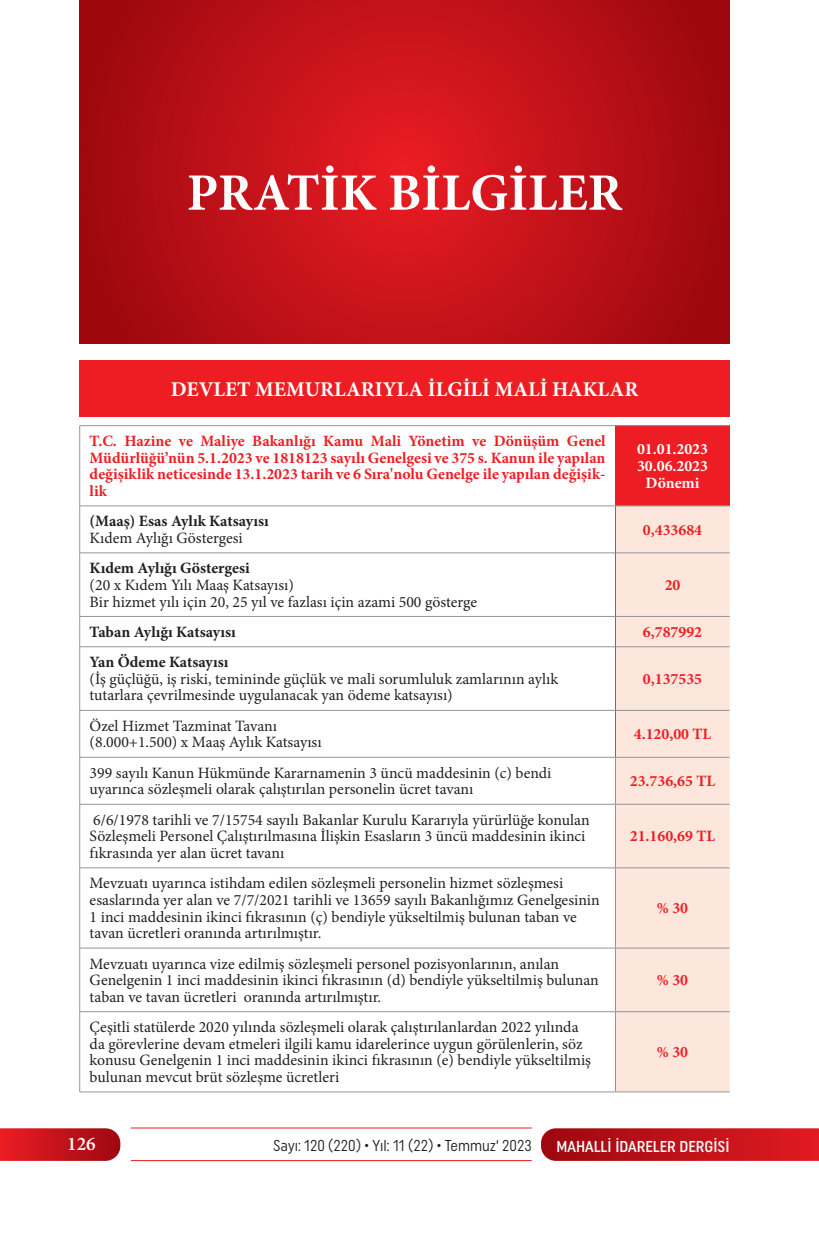
<style>
.page{position:relative;width:819px;height:1241px;background:#fff}
.page>*{position:absolute;margin:0;border:0;box-sizing:border-box;transform-origin:0 0}
.t1{font:700 52.5px "Minion Pro";color:#fff}
.t2{font:700 21px "Minion Pro";color:#fff}
.t3{font:600 19.25px "Minion Pro";color:#fff}
.t4{font:15.75px/16.6px "Minion Pro";color:#231f20}
.t5{font:700 15.75px/16.6px "Minion Pro";color:#ee1d23;text-align:justify}
.t6{font:700 15.75px "Minion Pro";color:#231f20}
.t7{font:15.75px "Uniform Condensed";color:#231f20;scale:.95 1}
.t8{font:700 15.75px/16.6px "Minion Pro";color:#fff;text-align:center}
.t9{font:500 15.75px "Uniform Condensed";color:#fff}
</style>
<div class="page">
<svg style="left:541px;top:1128px;width:278px;height:32px;background:#c0151d"></svg>
<svg style="left:0;top:1128px;width:120px;height:32px;background:#c61920"></svg>
<hr style="left:131px;top:1127px;width:400px;height:1px;background:#ee1d23">
<hr style="left:131px;top:1159px;width:400px;height:1px;background:#ee1d23">
<div style="left:79px;top:360px;width:650px;height:57px;background:#ee1d23"></div>
<div style="left:615px;top:425px;width:114px;height:81px;background:#ee1d23"></div>
<div style="left:616px;top:506px;width:113px;height:585px;background:#fde7dc"></div>
<hr style="left:79px;top:425px;width:536px;height:1px;background:#939598">
<hr style="left:79px;top:426px;width:1px;height:79px;background:#939598">
<hr style="left:615px;top:425px;width:114px;height:1px;background:#939598">
<hr style="left:79px;top:505px;width:536px;height:1px;background:#939598">
<hr style="left:79px;top:506px;width:1px;height:46px;background:#939598">
<hr style="left:615px;top:505px;width:114px;height:1px;background:#939598">
<hr style="left:79px;top:552px;width:536px;height:1px;background:#939598">
<hr style="left:79px;top:553px;width:1px;height:63px;background:#939598">
<hr style="left:615px;top:552px;width:114px;height:1px;background:#939598">
<hr style="left:79px;top:616px;width:536px;height:1px;background:#939598">
<hr style="left:79px;top:616px;width:1px;height:30px;background:#939598">
<hr style="left:615px;top:616px;width:114px;height:1px;background:#939598">
<hr style="left:79px;top:646px;width:536px;height:1px;background:#939598">
<hr style="left:79px;top:647px;width:1px;height:63px;background:#939598">
<hr style="left:615px;top:646px;width:114px;height:1px;background:#939598">
<hr style="left:79px;top:710px;width:536px;height:1px;background:#939598">
<hr style="left:79px;top:710px;width:1px;height:46px;background:#939598">
<hr style="left:615px;top:710px;width:114px;height:1px;background:#939598">
<hr style="left:79px;top:756px;width:536px;height:1px;background:#939598">
<hr style="left:79px;top:757px;width:1px;height:46px;background:#939598">
<hr style="left:615px;top:756px;width:114px;height:1px;background:#939598">
<hr style="left:615px;top:757px;width:1px;height:46px;background:#939598">
<hr style="left:79px;top:803px;width:536px;height:1px;background:#939598">
<hr style="left:79px;top:804px;width:1px;height:63px;background:#939598">
<hr style="left:615px;top:803px;width:114px;height:1px;background:#939598">
<hr style="left:615px;top:804px;width:1px;height:63px;background:#939598">
<hr style="left:79px;top:867px;width:536px;height:1px;background:#939598">
<hr style="left:79px;top:868px;width:1px;height:79px;background:#939598">
<hr style="left:615px;top:867px;width:114px;height:1px;background:#939598">
<hr style="left:615px;top:868px;width:1px;height:79px;background:#939598">
<hr style="left:79px;top:947px;width:536px;height:1px;background:#939598">
<hr style="left:79px;top:948px;width:1px;height:63px;background:#939598">
<hr style="left:615px;top:947px;width:114px;height:1px;background:#939598">
<hr style="left:615px;top:948px;width:1px;height:63px;background:#939598">
<hr style="left:79px;top:1011px;width:1px;height:80px;background:#939598">
<hr style="left:615px;top:1011px;width:1px;height:80px;background:#939598">
<hr style="left:79px;top:1011px;width:536px;height:1px;background:#939598">
<hr style="left:615px;top:1011px;width:114px;height:1px;background:#939598">
<hr style="left:79px;top:1091px;width:536px;height:1px;background:#939598">
<hr style="left:615px;top:1091px;width:114px;height:1px;background:#939598">
<hr style="left:615px;top:506px;width:1px;height:46px;background:#6c6d70">
<hr style="left:615px;top:552px;width:1px;height:64px;background:#6c6d70">
<hr style="left:615px;top:616px;width:1px;height:30px;background:#6c6d70">
<hr style="left:615px;top:646px;width:1px;height:64px;background:#6c6d70">
<hr style="left:615px;top:710px;width:1px;height:46px;background:#6c6d70">
<svg style="left:79px;top:0;width:650px;height:343px;background:#bc1017"></svg>
<h1 class="t1" style="left:187px;top:156px;width:437px">PRATİK BİLGİLER</h1>
<h2 class="t2" style="left:171px;top:375px;width:469px">DEVLET MEMURLARIYLA İLGİLİ MALİ HAKLAR</h2>
<p class="t5" style="left:90px;top:432px;width:517px">T.C. Hazine ve Maliye Bakanlığı Kamu Mali Yönetim ve Dönüşüm Genel Müdürlüğü’nün 5.1.2023 ve 1818123 sayılı Genelgesi ve 375 s. Kanun ile yapılan değişiklik neticesinde 13.1.2023 tarih ve 6 Sıra'nolu Genelge ile yapılan değişik&shy;lik</p>
<p class="t8" style="left:637px;top:441px;width:73px">01.01.2023<br>30.06.2023<br>Dönemi</p>
<p class="t6" style="left:90px;top:510px;width:180px">(Maaş) Esas Aylık Katsayısı</p>
<p class="t4" style="left:90px;top:529px;width:155px">Kıdem Aylığı Göstergesi</p>
<p class="t5" style="left:643px;top:521px;width:61px">0,433684</p>
<p class="t6" style="left:90px;top:557px;width:162px">Kıdem Aylığı Göstergesi</p>
<p class="t4" style="left:90px;top:576px;width:389px">(20 x Kıdem Yılı Maaş Katsayısı)<br>Bir hizmet yılı için 20, 25 yıl ve fazlası için azami 500 gösterge</p>
<p class="t5" style="left:664px;top:576px;width:17px">20</p>
<p class="t6" style="left:90px;top:620px;width:147px">Taban Aylığı Katsayısı</p>
<p class="t5" style="left:643px;top:623px;width:61px">6,787992</p>
<p class="t6" style="left:90px;top:651px;width:140px">Yan Ödeme Katsayısı</p>
<p class="t4" style="left:90px;top:670px;width:470px">(İş güçlüğü, iş riski, temininde güçlük ve mali sorumluluk zamlarının aylık tutarlara çevrilmesinde uygulanacak yan ödeme katsayısı)</p>
<p class="t5" style="left:643px;top:670px;width:61px">0,137535</p>
<p class="t4" style="left:90px;top:717px;width:233px">Özel Hizmet Tazminat Tavanı (8.000+1.500) x Maaş Aylık Katsayısı</p>
<p class="t5" style="left:633px;top:725px;width:79px">4.120,00 TL</p>
<p class="t4" style="left:90px;top:764px;width:463px">399 sayılı Kanun Hükmünde Kararnamenin 3 üncü maddesinin (c) bendi uyarınca sözleşmeli olarak çalıştırılan personelin ücret tavanı</p>
<p class="t5" style="left:630px;top:772px;width:87px">23.736,65 TL</p>
<p class="t4" style="left:90px;top:811px;width:501px">6/6/1978 tarihli ve 7/15754 sayılı Bakanlar Kurulu Kararıyla yürürlüğe konulan<br>Sözleşmeli Personel Çalıştırılmasına İlişkin Esasların 3 üncü maddesinin ikinci fıkrasında yer alan ücret tavanı</p>
<p class="t5" style="left:630px;top:827px;width:87px">21.160,69 TL</p>
<p class="t4" style="left:90px;top:874px;width:511px">Mevzuatı uyarınca istihdam edilen sözleşmeli personelin hizmet sözleşmesi esaslarında yer alan ve 7/7/2021 tarihli ve 13659 sayılı Bakanlığımız Genelgesinin 1 inci maddesinin ikinci fıkrasının (ç) bendiyle yükseltilmiş bulunan taban ve tavan ücretleri oranında artırılmıştır.</p>
<p class="t4" style="left:90px;top:955px;width:510px">Mevzuatı uyarınca vize edilmiş sözleşmeli personel pozisyonlarının, anılan<br>Genelgenin 1 inci maddesinin ikinci fıkrasının (d) bendiyle yükseltilmiş bulunan taban ve tavan ücretleri oranında artırılmıştır.</p>
<p class="t4" style="left:90px;top:1018px;width:503px">Çeşitli statülerde 2020 yılında sözleşmeli olarak çalıştırılanlardan 2022 yılında da görevlerine devam etmeleri ilgili kamu idarelerince uygun görülenlerin, söz konusu Genelgenin 1 inci maddesinin ikinci fıkrasının (e) bendiyle yükseltilmiş bulunan mevcut brüt sözleşme ücretleri</p>
<p class="t5" style="left:657px;top:899px;width:33px">% 30</p>
<p class="t5" style="left:657px;top:971px;width:33px">% 30</p>
<p class="t5" style="left:657px;top:1043px;width:33px">% 30</p>
<p class="t3" style="left:67px;top:1130px;width:30px">126</p>
<p class="t7" style="left:273px;top:1136px;width:274px">Sayı: 120 (220) • Yıl: 11 (22) • Temmuz‘ 2023</p>
<p class="t9" style="left:556px;top:1136px;width:175px">MAHALLİ İDARELER DERGİSİ</p>
</div>
